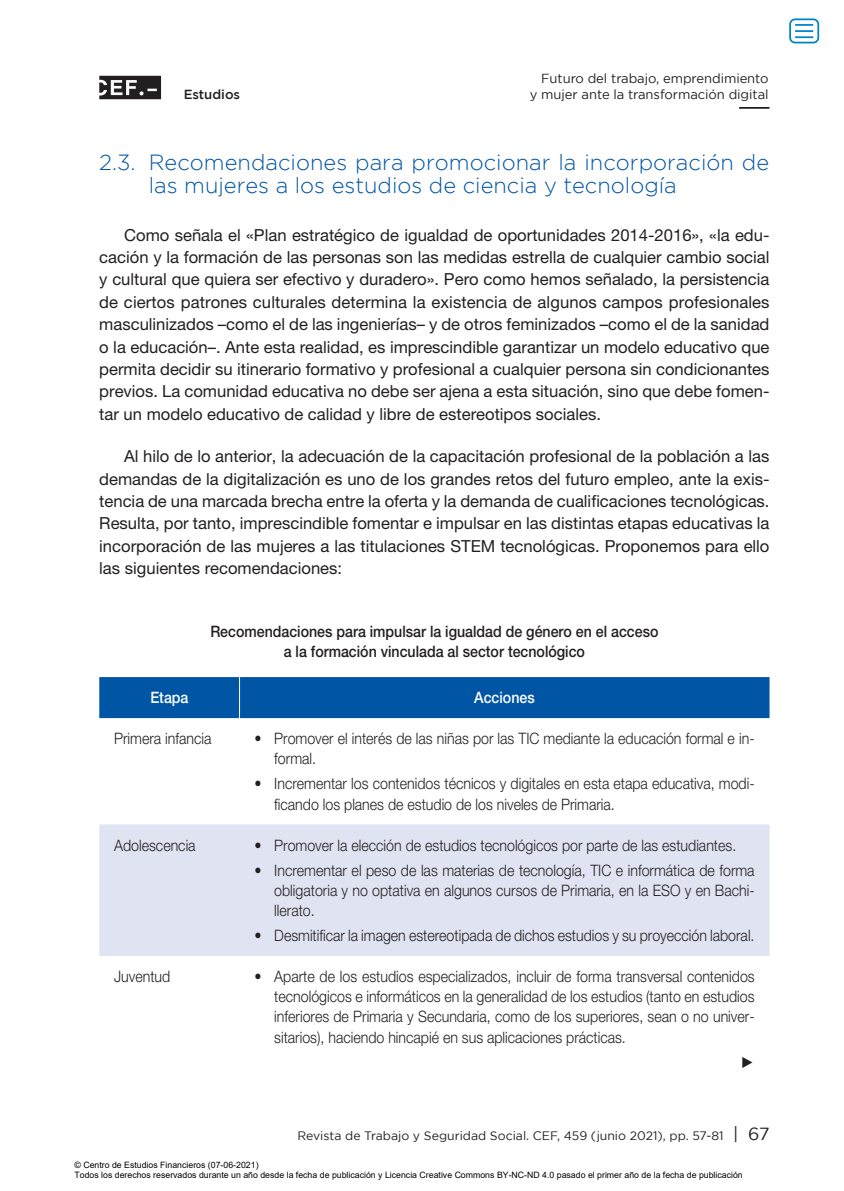
<style>
.page{position:relative;width:844px;height:1191px;background:#fff}
.page>*{position:absolute;margin:0;border:0;box-sizing:border-box;transform-origin:0 0}
.t1{font:300 21.88px/23.6px "Gotham";color:#0155a5}
.t2{font:16.62px/22.4px "Helvetica Neue LT Std";color:#231f20;text-align:justify}
.t3{font:300 15.75px/20.1px "Helvetica Neue LT Std";color:#231f20;scale:.9 1}
.t4{font:500 15.75px/20.1px "Helvetica Neue LT Std";color:#231f20;text-align:center;scale:.9 1}
.t5{font:500 15.75px "Helvetica Neue LT Std";color:#fff;scale:.9 1}
.t6{font:15.75px "Times New Roman";color:#231f20;scale:.9 1}
.t7{font:13.12px/16.6px "Gotham";letter-spacing:-.005em;color:#231f20;text-align:right}
.t8{font:500 13.12px "Gotham";color:#231f20}
.t9{font:12.25px "Gotham";color:#231f20}
.t10{font:8.75px/10.5px "Arial";color:#000}
.s1{font-size:17.5px}
</style>
<div class="page">
<svg style="left:99px;top:76px;width:62px;height:23px"></svg>
<hr style="left:739px;top:107px;width:30px;height:2px;background:#231f20">
<div style="left:99px;top:677px;width:670px;height:41px;background:#0155a5"></div>
<div style="left:99px;top:824px;width:670px;height:132px;background:#e0e4f2"></div>
<hr style="left:239px;top:677px;width:1px;height:41px;background:#fff">
<div style="left:789px;top:18px;width:30px;height:25px;border:2px solid #0082c8;border-radius:5px"></div>
<svg style="left:795px;top:24px;width:18px;height:14px"></svg>
<p class="t8" style="left:184px;top:87px;width:58px">Estudios</p>
<p class="t7" style="left:529px;top:69px;width:240px">Futuro del trabajo, emprendimiento<br>y mujer ante la transformación digital</p>
<h1 class="t1" style="left:149px;top:150px;width:621px;text-indent:-49px">2.3. Recomendaciones para promocionar la incorporación de las mujeres a los estudios de ciencia y tecnología</h1>
<p class="t2" style="left:99px;top:223px;width:671px;text-indent:25px">Como señala el «Plan estratégico de igualdad de oportunidades 2014-2016», «la edu&shy;cación y la formación de las personas son las medidas estrella de cualquier cambio social y cultural que quiera ser efectivo y duradero». Pero como hemos señalado, la persistencia de ciertos patrones culturales determina la existencia de algunos campos profesionales masculinizados –como el de las ingenierías– y de otros feminizados –como el de la sanidad o la educación–. Ante esta realidad, es imprescindible garantizar un modelo educativo que permita decidir su itinerario formativo y profesional a cualquier persona sin condicionantes previos. La comunidad educativa no debe ser ajena a esta situación, sino que debe fomen&shy;tar un modelo educativo de calidad y libre de estereotipos sociales.</p>
<p class="t2" style="left:99px;top:445px;width:671px;text-indent:25px">Al hilo de lo anterior, la adecuación de la capacitación profesional de la población a las demandas de la digitalización es uno de los grandes retos del futuro empleo, ante la exis&shy;tencia de una marcada brecha entre la oferta y la demanda de cualificaciones tecnológicas.<br>Resulta, por tanto, imprescindible fomentar e impulsar en las distintas etapas educativas la incorporación de las mujeres a las titulaciones STEM tecnológicas. Proponemos para ello las siguientes recomendaciones:</p>
<p class="t4" style="left:210px;top:620px;width:499px">Recomendaciones para impulsar la igualdad de género en el acceso a la formación vinculada al sector tecnológico</p>
<p class="t5" style="left:150px;top:688px;width:44px">Etapa</p>
<p class="t5" style="left:474px;top:688px;width:69px">Acciones</p>
<p class="t3" style="left:114px;top:728px;width:109px">Primera infancia</p>
<p class="t3" style="left:274px;top:728px;width:535px;text-indent:-20px">• Promover el interés de las niñas por las TIC mediante la educación formal e in&shy;formal.</p>
<p class="t3" style="left:274px;top:773px;width:535px;text-indent:-20px">• Incrementar los contenidos técnicos y digitales en esta etapa educativa, modi&shy;ficando los planes de estudio de los niveles de Primaria.</p>
<p class="t3" style="left:114px;top:834px;width:92px">Adolescencia</p>
<p class="t3" style="left:254px;top:834px;width:536px">• Promover la elección de estudios tecnológicos por parte de las estudiantes.</p>
<p class="t3" style="left:274px;top:859px;width:535px;text-align:justify;text-indent:-20px">• Incrementar el peso de las materias de tecnología, TIC e informática de forma obligatoria y no optativa en algunos cursos de Primaria, en la ESO y en Bachi&shy;llerato.</p>
<p class="t3" style="left:254px;top:925px;width:557px">• Desmitificar la imagen estereotipada de dichos estudios y su proyección laboral.</p>
<p class="t3" style="left:114px;top:966px;width:64px">Juventud</p>
<p class="t3" style="left:274px;top:966px;width:535px;text-align:justify;text-indent:-20px">• Aparte de los estudios especializados, incluir de forma transversal contenidos tecnológicos e informáticos en la generalidad de los estudios (tanto en estudios inferiores de Primaria y Secundaria, como de los superiores, sean o no univer&shy;sitarios), haciendo hincapié en sus aplicaciones prácticas.</p>
<p class="t6" style="left:740px;top:1051px;width:17px">►</p>
<p class="t9" style="left:297px;top:1128px;width:473px">Revista de Trabajo y Seguridad Social. CEF, 459 (junio 2021), pp. 57-81 <span class="s1">| 67</span></p>
<p class="t10" style="left:74px;top:1159px;width:669px">© Centro de Estudios Financieros (07-06-2021)<br>Todos los derechos reservados durante un año desde la fecha de publicación y Licencia Creative Commons BY-NC-ND 4.0 pasado el primer año de la fecha de publicación</p>
</div>
